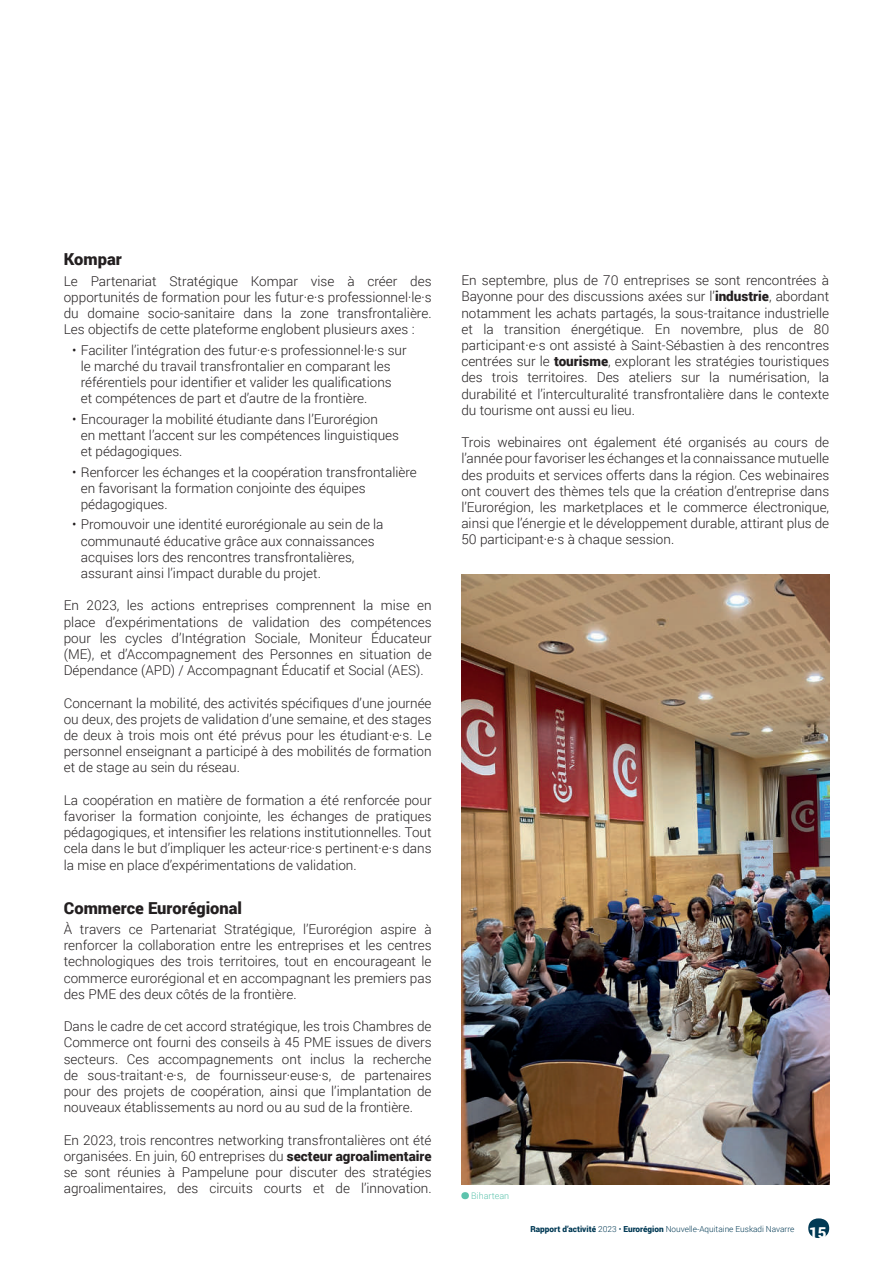
<style>
.page{position:relative;width:893px;height:1263px;background:#fff}
.page>*{position:absolute;margin:0;border:0;box-sizing:border-box;transform-origin:0 0}
.t1{font:900 16.5px "Roboto";color:#231f20}
.t2{font:300 13.5px/16.2px "Roboto";color:#231f20;text-align:justify}
.t3{font:300 9px "Roboto";color:#5dc3ad}
.t4{font:300 8.25px "Roboto";color:#013954}
.s1{font-weight:900}
.s2{font-weight:900;font-size:15px;color:#fff}
</style>
<div class="page">
<img style="left:461px;top:574px;width:368px;height:610px">
<div style="left:461px;top:1192px;width:8px;height:7px;background:#5dc3ad;border-radius:50%"></div>
<div style="left:808px;top:1218px;width:21px;height:20px;background:#013954;border-radius:50%"></div>
<p class="t1" style="left:64px;top:248px;width:60px">Kompar</p>
<p class="t2" style="left:64px;top:272px;width:369px">Le Partenariat Stratégique Kompar vise à créer des opportunités de formation pour les futur·e·s professionnel·le·s du domaine socio-sanitaire dans la zone transfrontalière.<br>Les objectifs de cette plateforme englobent plusieurs axes :</p>
<p class="t2" style="left:81px;top:341px;width:327px;text-align:left;text-indent:-9px">• Faciliter l’intégration des futur·e·s professionnel·le·s sur le marché du travail transfrontalier en comparant les référentiels pour identifier et valider les qualifications<br>et compétences de part et d’autre de la frontière.</p>
<p class="t2" style="left:81px;top:410px;width:320px;text-align:left;text-indent:-9px">• Encourager la mobilité étudiante dans l’Eurorégion<br>en mettant l’accent sur les compétences linguistiques et pédagogiques.</p>
<p class="t2" style="left:81px;top:463px;width:338px;text-align:left;text-indent:-9px">• Renforcer les échanges et la coopération transfrontalière en favorisant la formation conjointe des équipes pédagogiques.</p>
<p class="t2" style="left:81px;top:516px;width:304px;text-align:left;text-indent:-9px">• Promouvoir une identité eurorégionale au sein de la communauté éducative grâce aux connaissances acquises lors des rencontres transfrontalières, assurant ainsi l’impact durable du projet.</p>
<p class="t2" style="left:64px;top:597px;width:369px">En 2023, les actions entreprises comprennent la mise en place d’expérimentations de validation des compétences pour les cycles d’Intégration Sociale, Moniteur Éducateur (ME), et d’Accompagnement des Personnes en situation de Dépendance (APD) / Accompagnant Éducatif et Social (AES).</p>
<p class="t2" style="left:64px;top:694px;width:369px">Concernant la mobilité, des activités spécifiques d’une journée ou deux, des projets de validation d’une semaine, et des stages de deux à trois mois ont été prévus pour les étudiant·e·s. Le personnel enseignant a participé à des mobilités de formation et de stage au sein du réseau.</p>
<p class="t2" style="left:64px;top:791px;width:369px">La coopération en matière de formation a été renforcée pour favoriser la formation conjointe, les échanges de pratiques pédagogiques, et intensifier les relations institutionnelles. Tout cela dans le but d’impliquer les acteur·rice·s pertinent·e·s dans la mise en place d’expérimentations de validation.</p>
<p class="t1" style="left:64px;top:896px;width:180px">Commerce Eurorégional</p>
<p class="t2" style="left:64px;top:921px;width:369px">À travers ce Partenariat Stratégique, l’Eurorégion aspire à renforcer la collaboration entre les entreprises et les centres technologiques des trois territoires, tout en encourageant le commerce eurorégional et en accompagnant les premiers pas des PME des deux côtés de la frontière.</p>
<p class="t2" style="left:64px;top:1018px;width:369px">Dans le cadre de cet accord stratégique, les trois Chambres de Commerce ont fourni des conseils à 45 PME issues de divers secteurs. Ces accompagnements ont inclus la recherche de sous-traitant·e·s, de fournisseur·euse·s, de partenaires pour des projets de coopération, ainsi que l’implantation de nouveaux établissements au nord ou au sud de la frontière.</p>
<p class="t2" style="left:64px;top:1131px;width:369px">En 2023, trois rencontres networking transfrontalières ont été organisées. En juin, 60 entreprises du <span class="s1">secteur agroalimentaire </span>se sont réunies à Pampelune pour discuter des stratégies agroalimentaires, des circuits courts et de l’innovation.</p>
<p class="t2" style="left:461px;top:272px;width:369px">En septembre, plus de 70 entreprises se sont rencontrées à Bayonne pour des discussions axées sur l’<span class="s1">industrie</span>, abordant notamment les achats partagés, la sous-traitance industrielle et la transition énergétique. En novembre, plus de 80 participant·e·s ont assisté à Saint‑Sébastien à des rencontres centrées sur le <span class="s1">tourisme</span>, explorant les stratégies touristiques des trois territoires. Des ateliers sur la numérisation, la durabilité et l’interculturalité transfrontalière dans le contexte du tourisme ont aussi eu lieu.</p>
<p class="t2" style="left:461px;top:434px;width:369px">Trois webinaires ont également été organisés au cours de l’année pour favoriser les échanges et la connaissance mutuelle des produits et services offerts dans la région. Ces webinaires ont couvert des thèmes tels que la création d’entreprise dans l’Eurorégion, les marketplaces et le commerce électronique, ainsi que l’énergie et le développement durable, attirant plus de 50 participant·e·s à chaque session.</p>
<p class="t3" style="left:471px;top:1190px;width:40px">Bihartean</p>
<p class="t4" style="left:530px;top:1223px;width:298px"><span class="s1">Rapport d’activité</span> 2023 • <span class="s1">Eurorégion</span> Nouvelle-Aquitaine Euskadi Navarre <span class="s2">15</span></p>
</div>
